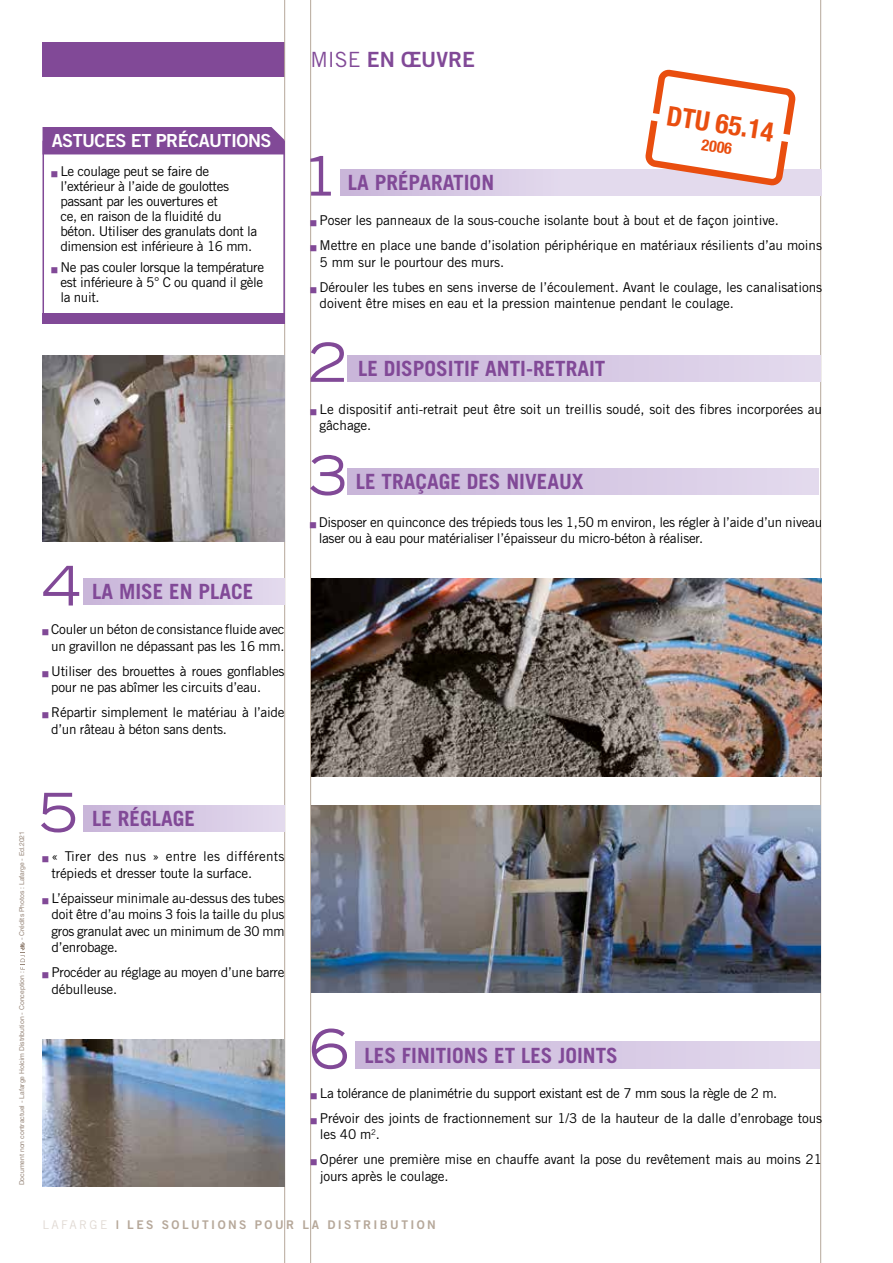
<style>
.page{position:relative;width:893px;height:1263px;background:#fff}
.page>*{position:absolute;margin:0;border:0;box-sizing:border-box;transform-origin:0 0}
.t1{font:expanded 53.25px "Trade Gothic LH";color:#814997}
.t2{font:700 condensed 27.15px "Helvetica Neue";color:#e94e0f}
.t3{font:700 21px "Trade Gothic LT Std";color:#814997}
.t4{font:21px "Trade Gothic LT Std Bd 2";color:#814997}
.t5{font:18px "Trade Gothic LT Std Bd 2";letter-spacing:-.03em;color:#fff}
.t6{font:700 condensed 15.9px "Helvetica Neue";color:#e94e0f}
.t7{font:13.5px/16.5px "Trade Gothic LT Std";letter-spacing:-.02em;color:#000}
.t8{font:12px "Trade Gothic LT Std Bd 2";letter-spacing:.2em;color:#b6a89a}
.t9{font:6.75px "Helvetica Neue LT Pro";color:#968578}
.s1{font-family:"Trade Gothic LT Std"}
.s2{font-family:"Avenir";font-size:8.25px;color:#867b77}
.s3{font-family:"Trade Gothic LT Std";color:#e1dad4}
</style>
<div class="page">
<div style="left:43px;top:43px;width:242px;height:34px;background:#814997"></div>
<hr style="left:284px;top:0;width:1px;height:1263px;background:#b6a89a">
<hr style="left:820px;top:0;width:1px;height:1263px;background:#b6a89a">
<hr style="left:310px;top:0;width:1px;height:1263px;background:#b6a89a">
<svg style="left:20px;top:942px;width:5px;height:27px"></svg>
<img style="left:311px;top:578px;width:511px;height:199px">
<img style="left:311px;top:805px;width:510px;height:187px">
<img style="left:43px;top:356px;width:241px;height:185px">
<img style="left:43px;top:1040px;width:242px;height:146px">
<div style="left:84px;top:805px;width:200px;height:27px;background:linear-gradient(to right,#c8b4d9,#e3daee)"></div>
<div style="left:355px;top:1042px;width:465px;height:26px;background:linear-gradient(to right,#c8b4d9,#e3dbee)"></div>
<div style="left:348px;top:468px;width:470px;height:27px;background:linear-gradient(to right,#c8b4d9,#e3dbee)"></div>
<div style="left:348px;top:356px;width:473px;height:26px;background:linear-gradient(to right,#c8b4d9,#e3dbee)"></div>
<div style="left:84px;top:578px;width:200px;height:27px;background:linear-gradient(to right,#c8b4d9,#e3daee)"></div>
<div style="left:43px;top:141px;width:242px;height:178px;background:#fff;border:2px solid #814997"></div>
<div style="left:43px;top:127px;width:241px;height:27px;background:#814997"></div>
<div style="left:43px;top:313px;width:242px;height:11px;background:#814997"></div>
<div style="left:340px;top:169px;width:482px;height:27px;background:linear-gradient(to right,#d0bfdf,#eae3f2)"></div>
<svg style="left:645px;top:69px;width:151px;height:117px"></svg>
<svg style="left:310px;top:522px;width:2px;height:6px"></svg>
<h3 class="t5" style="left:52px;top:130px;width:221px">ASTUCES ET PRÉCAUTIONS</h3>
<p class="t7" style="left:60px;top:164px;width:198px;line-height:15px">Le coulage peut se faire de l’extérieur à l’aide de goulottes passant par les ouvertures et<br>ce, en raison de la fluidité du béton. Utiliser des granulats dont la dimension est inférieure à 16 mm.</p>
<p class="t7" style="left:60px;top:259px;width:205px;line-height:15px;text-align:justify">Ne pas couler lorsque la température est inférieure à 5° C ou quand il gèle la nuit.</p>
<h1 class="t1" style="left:42px;top:550px;width:40px">4</h1>
<h3 class="t3" style="left:92px;top:579px;width:163px">LA MISE EN PLACE</h3>
<p class="t7" style="left:51px;top:621px;width:235px">Couler un béton de consistance fluide avec un gravillon ne dépassant pas les 16 mm.</p>
<p class="t7" style="left:51px;top:662px;width:235px">Utiliser des brouettes à roues gonflables pour ne pas abîmer les circuits d’eau.</p>
<p class="t7" style="left:51px;top:704px;width:235px">Répartir simplement le matériau à l’aide d’un râteau à béton sans dents.</p>
<h3 class="t4" style="left:310px;top:47px;width:166px"><span class="s1">MISE</span> EN ŒUVRE</h3>
<h1 class="t1" style="left:301px;top:141px;width:40px">1</h1>
<h3 class="t3" style="left:348px;top:170px;width:148px">LA PRÉPARATION</h3>
<h2 class="t2" style="left:671px;top:93px;width:110px;rotate:9deg">DTU 65.14</h2>
<p class="t6" style="left:704px;top:131px;width:32px;rotate:9deg">2006</p>
<p class="t7" style="left:320px;top:208px;width:504px;line-height:25px">Poser les panneaux de la sous-couche isolante bout à bout et de façon jointive.<br>Mettre en place une bande d’isolation périphérique en matériaux résilients d’au moins</p>
<p class="t7" style="left:320px;top:249px;width:504px;line-height:25px">5 mm sur le pourtour des murs.<br>Dérouler les tubes en sens inverse de l’écoulement. Avant le coulage, les canalisations</p>
<p class="t7" style="left:320px;top:295px;width:416px">doivent être mises en eau et la pression maintenue pendant le coulage.</p>
<h1 class="t1" style="left:308px;top:328px;width:40px">2</h1>
<h3 class="t3" style="left:358px;top:356px;width:249px">LE DISPOSITIF ANTI-RETRAIT</h3>
<p class="t7" style="left:320px;top:400px;width:504px">Le dispositif anti-retrait peut être soit un treillis soudé, soit des fibres incorporées au gâchage.</p>
<h1 class="t1" style="left:309px;top:440px;width:40px">3</h1>
<h3 class="t3" style="left:356px;top:469px;width:229px">LE TRAÇAGE DES NIVEAUX</h3>
<p class="t7" style="left:319px;top:513px;width:505px">Disposer en quinconce des trépieds tous les 1,50 m environ, les régler à l’aide d’un niveau laser ou à eau pour matérialiser l’épaisseur du micro-béton à réaliser.</p>
<p class="t9" style="left:18px;top:940px;width:111px;rotate:-90deg"><span class="s2">-</span> Crédits Photos : Lafarge - Ed.2021</p>
<p class="t9" style="left:18px;top:1185px;width:215px;rotate:-90deg">Document non contractuel - Lafarge Holcim Distribution - Conception :</p>
<h1 class="t1" style="left:39px;top:777px;width:40px">5</h1>
<h3 class="t3" style="left:92px;top:806px;width:104px">LE RÉGLAGE</h3>
<p class="t7" style="left:52px;top:848px;width:235px">« Tirer des nus » entre les différents trépieds et dresser toute la surface.</p>
<p class="t7" style="left:52px;top:889px;width:235px;text-align:justify">L’épaisseur minimale au-dessus des tubes doit être d’au moins 3 fois la taille du plus gros granulat avec un minimum de 30 mm d’enrobage.</p>
<p class="t7" style="left:52px;top:964px;width:234px">Procéder au réglage au moyen d’une barre débulleuse.</p>
<h1 class="t1" style="left:310px;top:1014px;width:40px">6</h1>
<h3 class="t3" style="left:365px;top:1042px;width:255px">LES FINITIONS ET LES JOINTS</h3>
<p class="t7" style="left:320px;top:1080px;width:504px;line-height:25px">La tolérance de planimétrie du support existant est de 7 mm sous la règle de 2 m.<br>Prévoir des joints de fractionnement sur 1/3 de la hauteur de la dalle d’enrobage tous</p>
<p class="t7" style="left:320px;top:1122px;width:504px;line-height:25px">les 40 m<sup>2</sup>.<br>Opérer une première mise en chauffe avant la pose du revêtement mais au moins 21</p>
<p class="t7" style="left:320px;top:1168px;width:130px">jours après le coulage.</p>
<p class="t8" style="left:43px;top:1217px;width:395px"><span class="s3">LAFARGE</span> l LES SOLUTIONS POUR LA DISTRIBUTION</p>
</div>
